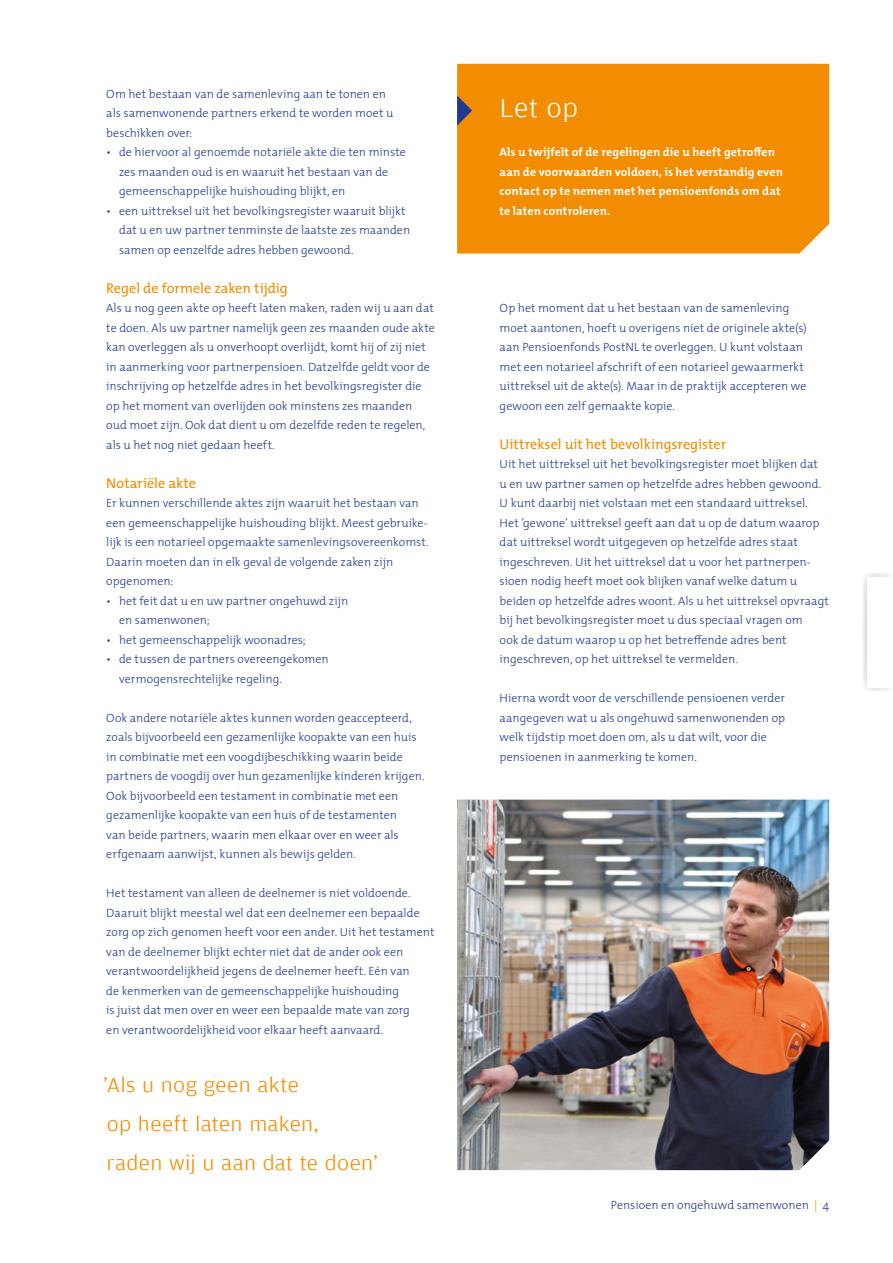
<style>
.page{position:relative;width:893px;height:1263px;background:#fff}
.page>*{position:absolute;margin:0;border:0;box-sizing:border-box;transform-origin:0 0}
.t1{font:300 27px "Amplitude Wide";color:#fff}
.t2{font:300 21px/39px "Amplitude Wide";letter-spacing:.015em;color:#f28c00}
.t3{font:14.25px "The Mix";color:#f28c00}
.t4{font:300 12px/19.5px "The Mix";letter-spacing:.005em;color:#213a8f}
.t5{font:700 12px/19.5px "The Mix";letter-spacing:.01em;color:#fff}
.s1{color:#f28c00}
</style>
<div class="page">
<svg style="left:863px;top:573px;width:27px;height:118px"></svg>
<div style="left:867px;top:577px;width:26px;height:110px;background:#fff"></div>
<img style="left:457px;top:800px;width:372px;height:370px">
<div style="left:457px;top:64px;width:372px;height:190px;background:#f28c00"></div>
<svg style="left:457px;top:96px;width:15px;height:30px"></svg>
<p class="t4" style="left:106px;top:83px;width:289px">Om het bestaan van de samenleving aan te tonen en als samenwonende partners erkend te worden moet u beschikken over:</p>
<p class="t4" style="left:119px;top:142px;width:288px;text-indent:-13px">• de hiervoor al genoemde notariële akte die ten minste zes maanden oud is en waaruit het bestaan van de gemeenschappelijke huishouding blijkt, en</p>
<p class="t4" style="left:119px;top:200px;width:293px;text-indent:-13px">• een uittreksel uit het bevolkingsregister waaruit blijkt dat u en uw partner tenminste de laatste zes maanden samen op eenzelfde adres hebben gewoond.</p>
<p class="t3" style="left:106px;top:276px;width:183px">Regel de formele zaken tijdig</p>
<p class="t4" style="left:106px;top:298px;width:330px">Als u nog geen akte op heeft laten maken, raden wij u aan dat te doen. Als uw partner namelijk geen zes maanden oude akte kan overleggen als u onverhoopt overlijdt, komt hij of zij niet in aanmerking voor partnerpensioen. Datzelfde geldt voor de inschrijving op hetzelfde adres in het bevolkingsregister die op het moment van overlijden ook minstens zes maanden oud moet zijn. Ook dat dient u om dezelfde reden te regelen, als u het nog niet gedaan heeft.</p>
<p class="t3" style="left:106px;top:471px;width:91px">Notariële akte</p>
<p class="t4" style="left:106px;top:493px;width:324px">Er kunnen verschillende aktes zijn waaruit het bestaan van een gemeenschappelijke huishouding blijkt. Meest gebruike&shy;lijk is een notarieel opgemaakte samenlevingsovereenkomst.<br>Daarin moeten dan in elk geval de volgende zaken zijn opgenomen:</p>
<p class="t4" style="left:119px;top:590px;width:231px;text-indent:-13px">• het feit dat u en uw partner ongehuwd zijn en samenwonen;</p>
<p class="t4" style="left:106px;top:629px;width:201px">• het gemeenschappelijk woonadres;</p>
<p class="t4" style="left:119px;top:649px;width:211px;text-indent:-13px">• de tussen de partners overeengekomen vermogensrechtelijke regeling.</p>
<p class="t4" style="left:106px;top:707px;width:320px">Ook andere notariële aktes kunnen worden geaccepteerd, zoals bijvoorbeeld een gezamenlijke koopakte van een huis in combinatie met een voogdijbeschikking waarin beide partners de voogdij over hun gezamenlijke kinderen krijgen.<br>Ook bijvoorbeeld een testament in combinatie met een gezamenlijke koopakte van een huis of de testamenten<br>van beide partners, waarin men elkaar over en weer als erfgenaam aanwijst, kunnen als bewijs gelden.</p>
<p class="t4" style="left:106px;top:883px;width:330px">Het testament van alleen de deelnemer is niet voldoende.<br>Daaruit blijkt meestal wel dat een deelnemer een bepaalde zorg op zich genomen heeft voor een ander. Uit het testament van de deelnemer blijkt echter niet dat de ander ook een verantwoordelijkheid jegens de deelnemer heeft. Eén van<br>de kenmerken van de gemeenschappelijke huishouding<br>is juist dat men over en weer een bepaalde mate van zorg<br>en verantwoordelijkheid voor elkaar heeft aanvaard.</p>
<h2 class="t2" style="left:103px;top:1066px;width:277px">'Als u nog geen akte<br>op heeft laten maken,<br>raden wij u aan dat te doen'</h2>
<h1 class="t1" style="left:500px;top:93px;width:80px">Let op</h1>
<p class="t5" style="left:500px;top:142px;width:285px">Als u twijfelt of de regelingen die u heeft getroffen aan de voorwaarden voldoen, is het verstandig even contact op te nemen met het pensioenfonds om dat te laten controleren.</p>
<p class="t4" style="left:500px;top:298px;width:309px">Op het moment dat u het bestaan van de samenleving moet aantonen, hoeft u overigens niet de originele akte(s) aan Pensioenfonds PostNL te overleggen. U kunt volstaan met een notarieel afschrift of een notarieel gewaarmerkt uittreksel uit de akte(s). Maar in de praktijk accepteren we gewoon een zelf gemaakte kopie.</p>
<p class="t3" style="left:500px;top:432px;width:228px">Uittreksel uit het bevolkingsregister</p>
<p class="t4" style="left:500px;top:454px;width:331px">Uit het uittreksel uit het bevolkingsregister moet blijken dat<br>u en uw partner samen op hetzelfde adres hebben gewoond.<br>U kunt daarbij niet volstaan met een standaard uittreksel.<br>Het ’gewone’ uittreksel geeft aan dat u op de datum waarop dat uittreksel wordt uitgegeven op hetzelfde adres staat ingeschreven. Uit het uittreksel dat u voor het partnerpen&shy;sioen nodig heeft moet ook blijken vanaf welke datum u beiden op hetzelfde adres woont. Als u het uittreksel opvraagt bij het bevolkingsregister moet u dus speciaal vragen om<br>ook de datum waarop u op het betreffende adres bent ingeschreven, op het uittreksel te vermelden.</p>
<p class="t4" style="left:500px;top:688px;width:287px">Hierna wordt voor de verschillende pensioenen verder aangegeven wat u als ongehuwd samenwonenden op welk tijdstip moet doen om, als u dat wilt, voor die pensioenen in aanmerking te komen.</p>
<p class="t4" style="left:611px;top:1195px;width:220px">Pensioen en ongehuwd samenwonen <span class="s1">|</span> 4</p>
</div>
